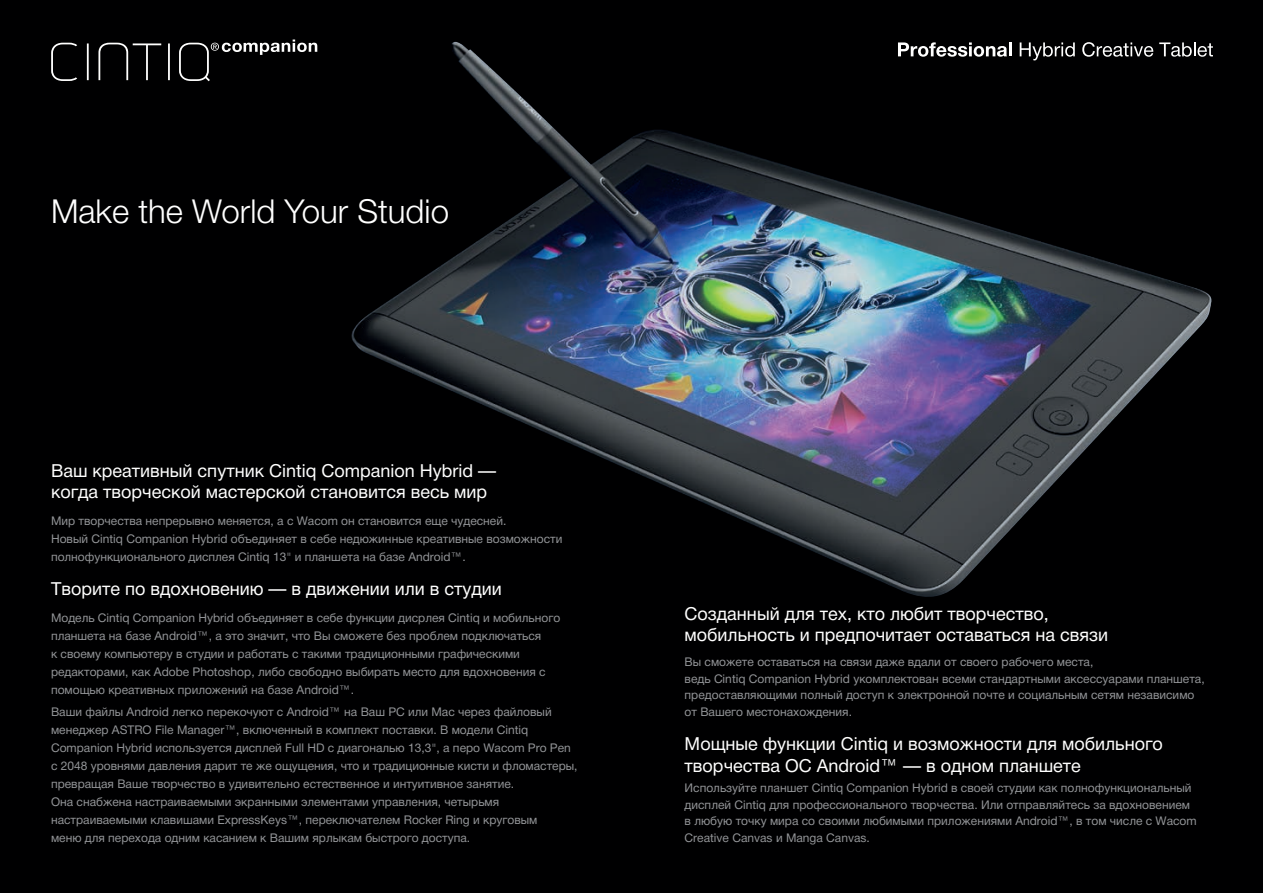
<style>
.page{position:relative;width:1263px;height:893px;background:#000001}
.page>*{position:absolute;margin:0;border:0;box-sizing:border-box;transform-origin:0 0}
.t1{font:300 33px "Helvetica Neue LT Pro";color:#fff}
.t2{font:18px/21.6px "Helvetica Neue LTCYR";color:#fff}
.t3{font:12px/18px "Helvetica Neue LTCYR";color:#939598}
</style>
<div class="page">
<img style="left:351px;top:42px;width:861px;height:555px">
<svg style="left:51px;top:40px;width:266px;height:41px"></svg>
<svg style="left:898px;top:42px;width:113px;height:15px"></svg>
<svg style="left:1020px;top:42px;width:55px;height:18px"></svg>
<svg style="left:1082px;top:42px;width:71px;height:15px"></svg>
<svg style="left:1159px;top:42px;width:54px;height:15px"></svg>
<h1 class="t1" style="left:51px;top:191px;width:399px">Make the World Your Studio</h1>
<h2 class="t2" style="left:51px;top:460px;width:447px">Ваш креативный спутник Cintiq Companion Hybrid — когда творческой мастерской становится весь мир</h2>
<p class="t3" style="left:51px;top:512px;width:513px">Мир творчества непрерывно меняется, а с Wacom он становится еще чудесней.<br>Новый Cintiq Companion Hybrid объединяет в себе недюжинные креативные возможности полнофункционального дисплея Cintiq 13" и планшета на базе Android™.</p>
<h2 class="t2" style="left:51px;top:578px;width:452px">Творите по вдохновению — в движении или в студии</h2>
<p class="t3" style="left:51px;top:609px;width:511px">Модель Cintiq Companion Hybrid объединяет в себе функции дисрлея Cintiq и мобильного планшета на базе Android™, а это значит, что Вы сможете без проблем подключаться<br>к своему компьютеру в студии и работать с такими традиционными графическими редакторами, как Adobe Photoshop, либо свободно выбирать место для вдохновения с помощью креативных приложений на базе Android™.</p>
<p class="t3" style="left:51px;top:703px;width:528px">Ваши файлы Android легко перекочуют с Android™ на Ваш PC или Mac через файловый менеджер ASTRO File Manager™, включенный в комплект поставки. В модели Cintiq Companion Hybrid используется дисплей Full HD с диагональю 13,3", а перо Wacom Pro Pen с 2048 уровнями давления дарит те же ощущения, что и традиционные кисти и фломастеры, превращая Ваше творчество в удивительно естественное и интуитивное занятие.<br>Она снабжена настраиваемыми экранными элементами управления, четырьмя настраиваемыми клавишами ExpressKeys™, переключателем Rocker Ring и круговым<br>меню для перехода одним касанием к Вашим ярлыкам быстрого доступа.</p>
<h2 class="t2" style="left:685px;top:603px;width:425px">Созданный для тех, кто любит творчество, мобильность и предпочитает оставаться на связи</h2>
<p class="t3" style="left:685px;top:654px;width:522px;line-height:16.5px">Вы сможете оставаться на связи даже вдали от своего рабочего места,<br>ведь Cintiq Companion Hybrid укомплектован всеми стандартными аксессуарами планшета, предоставляющими полный доступ к электронной почте и социальным сетям независимо от Вашего местонахождения.</p>
<h2 class="t2" style="left:685px;top:733px;width:480px">Мощные функции Cintiq и возможности для мобильного творчества ОС Android™ — в одном планшете</h2>
<p class="t3" style="left:685px;top:780px;width:514px;line-height:16.5px">Используйте планшет Cintiq Companion Hybrid в своей студии как полнофункциональный дисплей Cintiq для профессионального творчества. Или отправляйтесь за вдохновением в любую точку мира со своими любимыми приложениями Android™, в том числе с Wacom Creative Canvas и Manga Canvas.</p>
</div>
